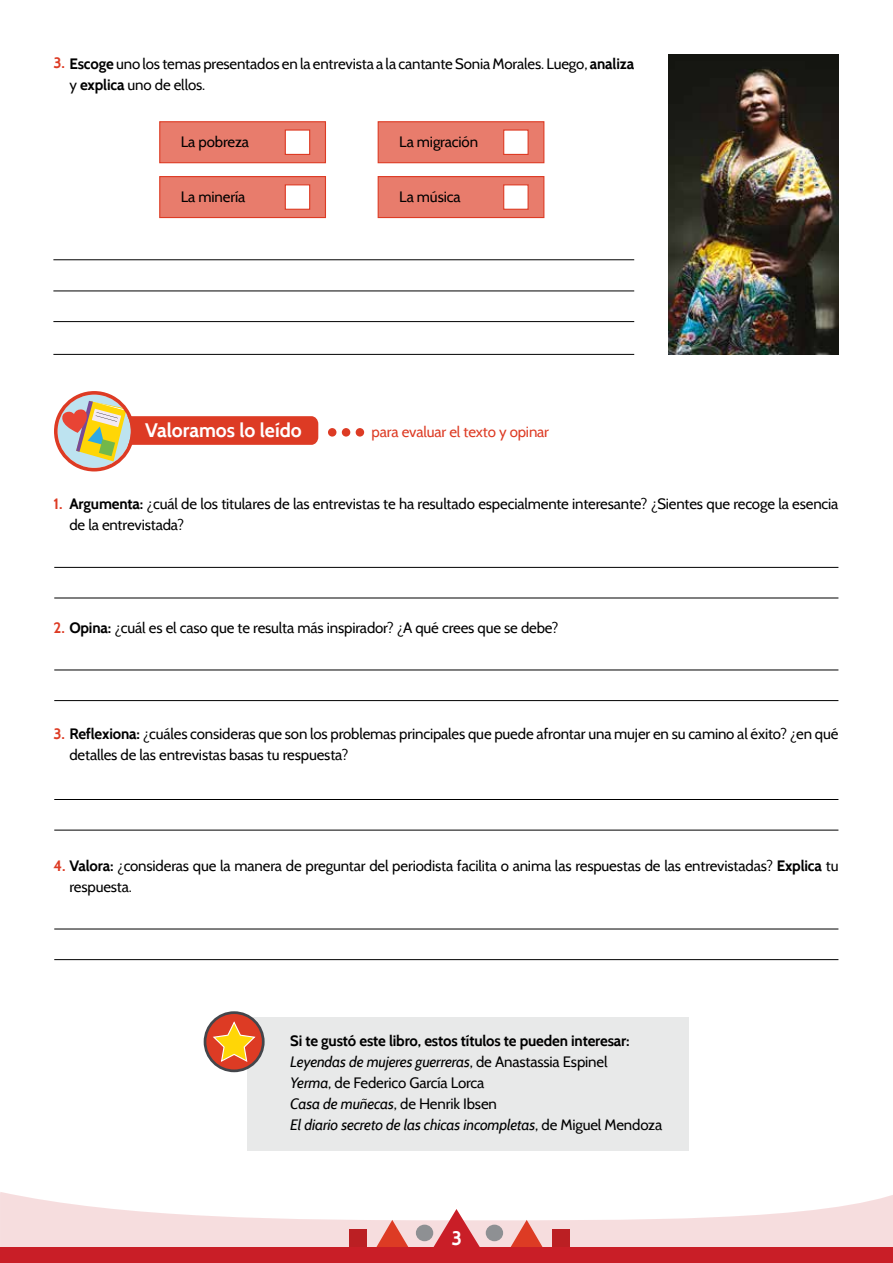
<style>
.page{position:relative;width:893px;height:1263px;background:#fff}
.page>*{position:absolute;margin:0;border:0;box-sizing:border-box;transform-origin:0 0}
.t1{font:700 19.5px "Cabin";color:#fff}
.t2{font:15px/21px "Cabin";letter-spacing:-.01em;color:#000}
.t3{font:italic 15px/21px "Cabin";letter-spacing:-.01em;color:#000}
.t4{font:15px "Cabin";letter-spacing:-.01em;color:#dd3b24}
.t5{font:700 15px "Cabin";color:#dd3b24}
.s1{font-weight:700;color:#dd3b24}
.s2{font-weight:700}
.s3{font-weight:700;font-style:normal}
.s4{font-style:normal}
</style>
<div class="page">
<svg style="left:0;top:1192px;width:893px;height:55px;fill:#f6ddde"></svg>
<div style="left:416px;top:1224px;width:17px;height:17px;background:#8e9093;border-radius:50%"></div>
<svg style="left:376px;top:1220px;width:33px;height:27px"></svg>
<div style="left:349px;top:1229px;width:18px;height:19px;background:#bb1f23"></div>
<div style="left:486px;top:1224px;width:17px;height:17px;background:#8e9093;border-radius:50%"></div>
<svg style="left:510px;top:1220px;width:33px;height:27px"></svg>
<div style="left:552px;top:1229px;width:18px;height:19px;background:#bb1f23"></div>
<div style="left:0;top:1247px;width:893px;height:16px;background:#c91e27"></div>
<svg style="left:424px;top:1209px;width:65px;height:38px"></svg>
<div style="left:119px;top:416px;width:199px;height:29px;background:#dd3b24;border-radius:7px"></div>
<div style="left:328px;top:428px;width:8px;height:9px;background:#dd3b24;border-radius:50%"></div>
<div style="left:342px;top:428px;width:8px;height:9px;background:#dd3b24;border-radius:50%"></div>
<div style="left:356px;top:428px;width:8px;height:9px;background:#dd3b24;border-radius:50%"></div>
<svg style="left:54px;top:391px;width:80px;height:80px"></svg>
<hr style="left:54px;top:567px;width:784px;height:1px;background:#000">
<hr style="left:54px;top:670px;width:784px;height:1px;background:#000">
<hr style="left:54px;top:799px;width:784px;height:1px;background:#000">
<hr style="left:54px;top:929px;width:784px;height:1px;background:#000">
<hr style="left:54px;top:598px;width:784px;height:1px;background:#000">
<hr style="left:54px;top:700px;width:784px;height:1px;background:#000">
<hr style="left:54px;top:830px;width:784px;height:1px;background:#000">
<hr style="left:54px;top:959px;width:784px;height:1px;background:#000">
<div style="left:248px;top:1016px;width:441px;height:134px;background:#e8e9e9"></div>
<svg style="left:204px;top:1011px;width:61px;height:61px"></svg>
<img style="left:668px;top:54px;width:171px;height:301px">
<div style="left:159px;top:121px;width:167px;height:42px;background:#e87c6c;border:1px solid #dd3b24"></div>
<div style="left:378px;top:121px;width:166px;height:42px;background:#e87c6c;border:1px solid #dd3b24"></div>
<div style="left:159px;top:176px;width:167px;height:42px;background:#e87c6c;border:1px solid #dd3b24"></div>
<div style="left:378px;top:176px;width:166px;height:42px;background:#e87c6c;border:1px solid #dd3b24"></div>
<div style="left:285px;top:129px;width:25px;height:26px;background:#fff;border:1px solid #dd3b24"></div>
<div style="left:503px;top:129px;width:26px;height:26px;background:#fff;border:1px solid #dd3b24"></div>
<div style="left:285px;top:184px;width:25px;height:26px;background:#fff;border:1px solid #dd3b24"></div>
<div style="left:503px;top:184px;width:26px;height:26px;background:#fff;border:1px solid #dd3b24"></div>
<hr style="left:53px;top:259px;width:581px;height:1px;background:#000">
<hr style="left:53px;top:291px;width:581px;height:1px;background:#000">
<hr style="left:53px;top:321px;width:581px;height:1px;background:#000">
<hr style="left:53px;top:354px;width:581px;height:1px;background:#000">
<p class="t2" style="left:69px;top:53px;width:566px;text-indent:-16px"><span class="s1">3.</span> <span class="s2">Escoge</span> uno los temas presentados en la entrevista a la cantante Sonia Morales. Luego, <span class="s2">analiza </span>y <span class="s2">explica</span> uno de ellos.</p>
<p class="t2" style="left:181px;top:131px;width:70px">La pobreza</p>
<p class="t2" style="left:399px;top:131px;width:80px">La migración</p>
<p class="t2" style="left:181px;top:186px;width:66px">La minería</p>
<p class="t2" style="left:399px;top:186px;width:63px">La música</p>
<h1 class="t1" style="left:145px;top:418px;width:158px">Valoramos lo leído</h1>
<p class="t4" style="left:372px;top:422px;width:179px">para evaluar el texto y opinar</p>
<p class="t2" style="left:69px;top:493px;width:771px"><span class="s2">Argumenta:</span> ¿cuál de los titulares de las entrevistas te ha resultado especialmente interesante? ¿Sientes que recoge la esencia de la entrevistada?</p>
<p class="t5" style="left:53px;top:495px;width:11px">1.</p>
<p class="t2" style="left:53px;top:617px;width:507px"><span class="s1">2.</span> <span class="s2">Opina:</span> ¿cuál es el caso que te resulta más inspirador? ¿A qué crees que se debe?</p>
<p class="t2" style="left:53px;top:723px;width:786px"><span class="s1">3.</span> <span class="s2">Reflexiona:</span> ¿cuáles consideras que son los problemas principales que puede afrontar una mujer en su camino al éxito? ¿en qué</p>
<p class="t2" style="left:69px;top:744px;width:281px">detalles de las entrevistas basas tu respuesta?</p>
<p class="t2" style="left:53px;top:855px;width:786px"><span class="s1">4.</span> <span class="s2">Valora:</span> ¿consideras que la manera de preguntar del periodista facilita o anima las respuestas de las entrevistadas? <span class="s2">Explica</span> tu</p>
<p class="t2" style="left:69px;top:876px;width:64px">respuesta.</p>
<p class="t3" style="left:290px;top:1030px;width:374px"><span class="s3">Si te gustó este libro, estos títulos te pueden interesar:<br></span>Leyendas de mujeres guerreras<span class="s4">, de Anastassia Espinel<br></span>Yerma<span class="s4">, de Federico García Lorca<br></span>Casa de muñecas<span class="s4">, de Henrik Ibsen<br></span>El diario secreto de las chicas incompletas<span class="s4">, de Miguel Mendoza</span></p>
<h1 class="t1" style="left:451px;top:1226px;width:12px">3</h1>
</div>
